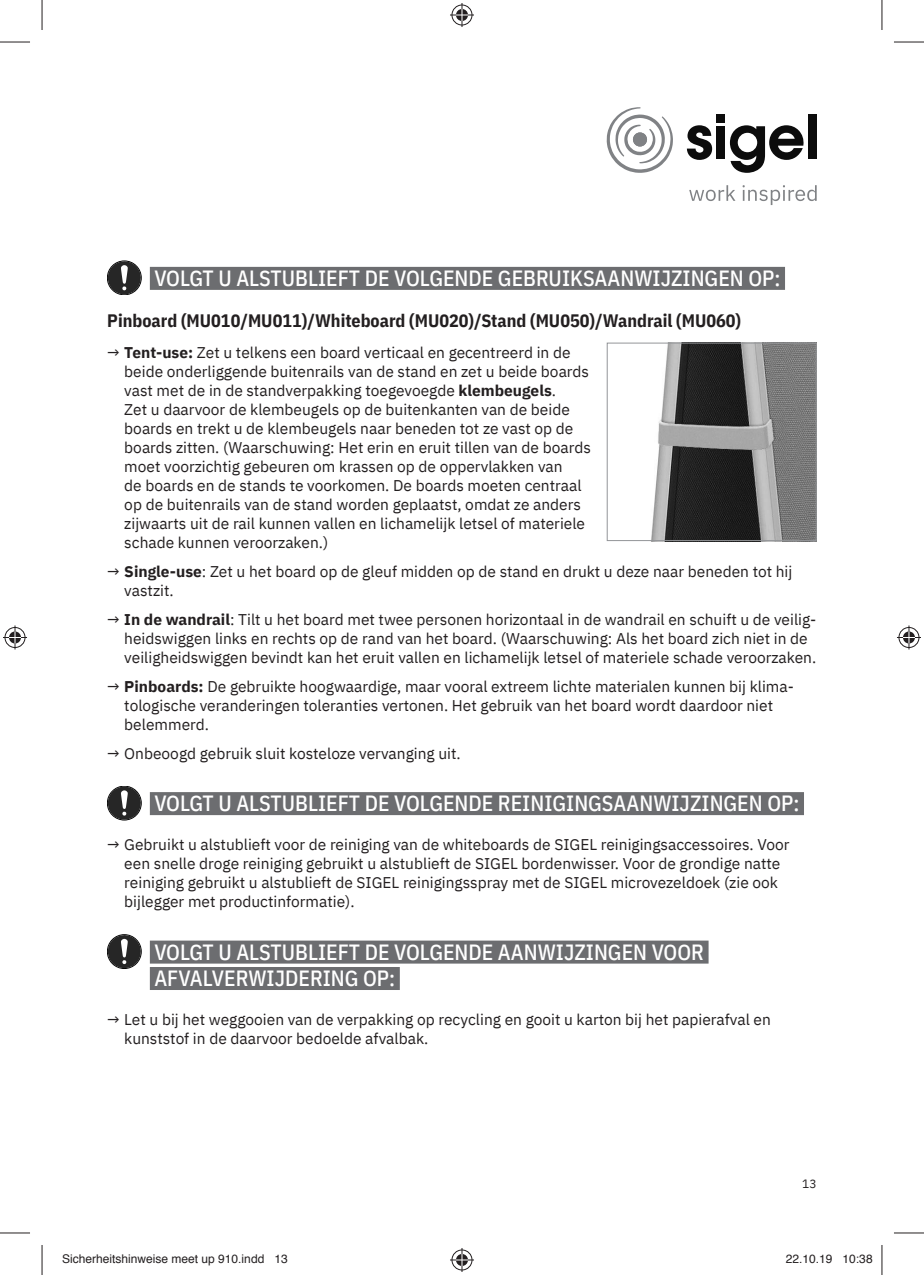
<style>
.page{position:relative;width:924px;height:1275px;background:#fff}
.page>*{position:absolute;margin:0;border:0;box-sizing:border-box;transform-origin:0 0}
.t1{font:500 22px/26.4px "IBM Plex Sans Cond";color:#fff}
.t2{font:700 18px "IBM Plex Sans Cond";color:#231f20}
.t3{font:15.6px/19px "IBM Plex Sans";color:#231f20}
.t4{font:12px "Helvetica";color:#231f20}
.t5{font:12px "IBM Plex Sans";color:#231f20}
.s1{font-weight:700}
</style>
<div class="page">
<svg style="left:686px;top:125px;width:25px;height:35px"></svg>
<div style="left:716px;top:126px;width:9px;height:33px;background:#0c0c0c"></div>
<div style="left:807px;top:115px;width:9px;height:44px;background:#0c0c0c"></div>
<div style="left:716px;top:115px;width:9px;height:8px;background:#0c0c0c"></div>
<svg style="left:606px;top:107px;width:66px;height:66px"></svg>
<svg style="left:729px;top:125px;width:74px;height:48px"></svg>
<svg style="left:689px;top:185px;width:127px;height:20px"></svg>
<div style="left:150px;top:267px;width:634px;height:23px;background:#6c6d70"></div>
<div style="left:150px;top:792px;width:653px;height:23px;background:#6c6d70"></div>
<div style="left:150px;top:940px;width:558px;height:23px;background:#6c6d70"></div>
<div style="left:150px;top:967px;width:249px;height:23px;background:#6c6d70"></div>
<div style="left:107px;top:261px;width:34px;height:34px;border:1px solid #020202;border-radius:50%"></div>
<svg style="left:107px;top:261px;width:34px;height:33px"></svg>
<div style="left:107px;top:786px;width:34px;height:34px;border:1px solid #020202;border-radius:50%"></div>
<svg style="left:107px;top:786px;width:34px;height:33px"></svg>
<svg style="left:107px;top:934px;width:34px;height:34px"></svg>
<img style="left:651px;top:344px;width:163px;height:195px">
<div style="left:606px;top:342px;width:210px;height:199px;border:1px solid #939598"></div>
<hr style="left:0;top:42px;width:30px;height:1px;background:#231f20">
<hr style="left:893px;top:42px;width:30px;height:1px;background:#231f20">
<hr style="left:0;top:1232px;width:30px;height:1px;background:#231f20">
<hr style="left:893px;top:1232px;width:30px;height:1px;background:#231f20">
<hr style="left:42px;top:0;width:1px;height:30px;background:#231f20">
<hr style="left:42px;top:1245px;width:1px;height:30px;background:#231f20">
<hr style="left:881px;top:0;width:1px;height:30px;background:#231f20">
<hr style="left:881px;top:1245px;width:1px;height:30px;background:#231f20">
<svg style="left:450px;top:3px;width:24px;height:24px"></svg>
<svg style="left:450px;top:1248px;width:24px;height:24px"></svg>
<svg style="left:3px;top:625px;width:24px;height:24px"></svg>
<svg style="left:897px;top:625px;width:23px;height:24px"></svg>
<h1 class="t1" style="left:154px;top:263px;width:627px">VOLGT U ALSTUBLIEFT DE VOLGENDE GEBRUIKSAANWIJZINGEN OP:</h1>
<p class="t2" style="left:107px;top:307px;width:635px">Pinboard (MU010/MU011)/Whiteboard (MU020)/Stand (MU050)/Wandrail (MU060)</p>
<p class="t3" style="left:124px;top:341px;width:468px;text-indent:-17px">→ <span class="s1">Tent-use:</span> Zet u telkens een board verticaal en gecentreerd in de beide onderliggende buitenrails van de stand en zet u beide boards vast met de in de standverpakking toegevoegde <span class="s1">klembeugels</span>.<br>Zet u daarvoor de klembeugels op de buitenkanten van de beide boards en trekt u de klembeugels naar beneden tot ze vast op de boards zitten. (Waarschuwing: Het erin en eruit tillen van de boards moet voorzichtig gebeuren om krassen op de oppervlakken van<br>de boards en de stands te voorkomen. De boards moeten centraal op de buitenrails van de stand worden geplaatst, omdat ze anders zijwaarts uit de rail kunnen vallen en lichamelijk letsel of materiele schade kunnen veroorzaken.)</p>
<p class="t3" style="left:124px;top:560px;width:669px;text-indent:-17px">→ <span class="s1">Single-use</span>: Zet u het board op de gleuf midden op de stand en drukt u deze naar beneden tot hij vastzit.</p>
<p class="t3" style="left:124px;top:608px;width:693px;text-indent:-17px">→ <span class="s1">In de wandrail</span>: Tilt u het board met twee personen horizontaal in de wandrail en schuift u de veilig&shy;heidswiggen links en rechts op de rand van het board. (Waarschuwing: Als het board zich niet in de veiligheidswiggen bevindt kan het eruit vallen en lichamelijk letsel of materiele schade veroorzaken.</p>
<p class="t3" style="left:124px;top:675px;width:670px;text-indent:-17px">→ <span class="s1">Pinboards:</span> De gebruikte hoogwaardige, maar vooral extreem lichte materialen kunnen bij klima&shy;tologische veranderingen toleranties vertonen. Het gebruik van het board wordt daardoor niet belemmerd.</p>
<p class="t3" style="left:107px;top:742px;width:355px">→ Onbeoogd gebruik sluit kosteloze vervanging uit.</p>
<h1 class="t1" style="left:154px;top:788px;width:646px">VOLGT U ALSTUBLIEFT DE VOLGENDE REINIGINGSAANWIJZINGEN OP:</h1>
<p class="t3" style="left:124px;top:833px;width:666px;text-indent:-17px">→ Gebruikt u alstublieft voor de reiniging van de whiteboards de SIGEL reinigingsaccessoires. Voor een snelle droge reiniging gebruikt u alstublieft de SIGEL bordenwisser. Voor de grondige natte reiniging gebruikt u alstublieft de SIGEL reinigingsspray met de SIGEL microvezeldoek (zie ook bijlegger met productinformatie).</p>
<h1 class="t1" style="left:154px;top:936px;width:551px">VOLGT U ALSTUBLIEFT DE VOLGENDE AANWIJZINGEN VOOR<br>AFVALVERWIJDERING OP:</h1>
<p class="t3" style="left:124px;top:1008px;width:647px;text-indent:-17px">→ Let u bij het weggooien van de verpakking op recycling en gooit u karton bij het papierafval en kunststof in de daarvoor bedoelde afvalbak.</p>
<p class="t5" style="left:801px;top:1175px;width:16px">13</p>
<p class="t4" style="left:62px;top:1249px;width:227px">Sicherheitshinweise meet up 910.indd 13</p>
<p class="t4" style="left:785px;top:1249px;width:88px">22.10.19 10:38</p>
</div>
